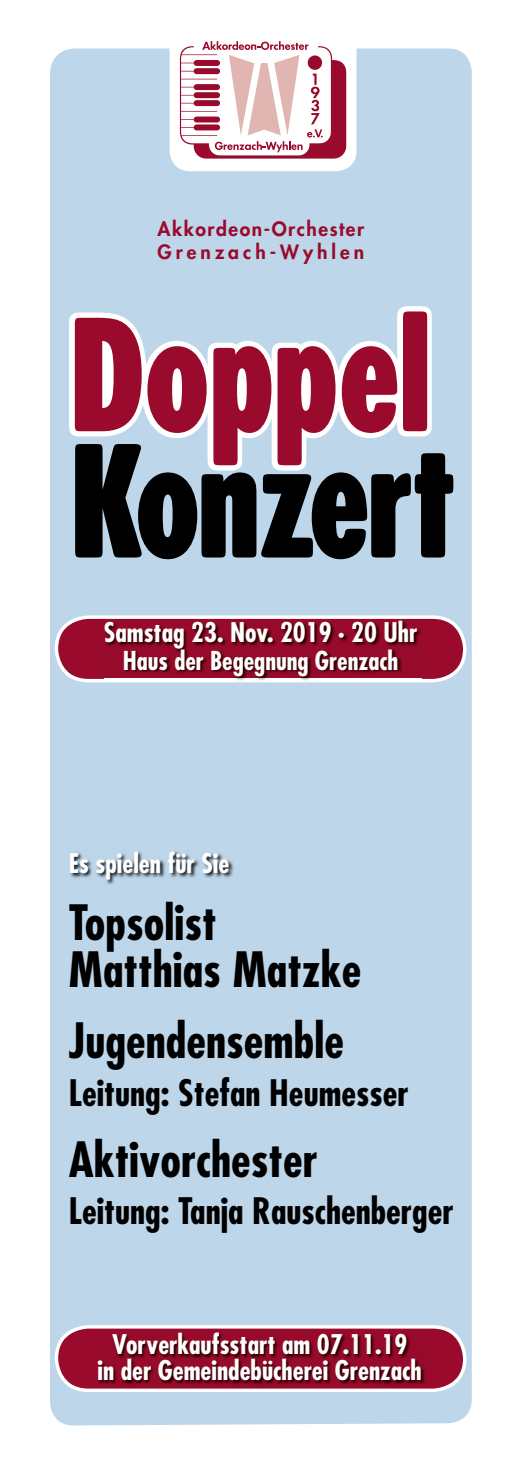
<style>
.page{position:relative;width:521px;height:1474px;background:#fff}
.page>*{position:absolute;margin:0;border:0;box-sizing:border-box;transform-origin:0 0}
.t1{font:700 condensed 47.43px/47.4px "Futura";color:#000}
.t2{font:700 condensed 35.52px "Futura";color:#000}
.t3{font:700 condensed 26.43px/25.9px "Futura";color:#fff;text-align:center}
.t4{font:700 condensed 25.38px "Futura";color:#fff}
.t5{font:800 19.25px/23.1px "Futura";letter-spacing:.08em;color:#990a2c}
</style>
<div class="page">
<div style="left:50px;top:48px;width:422px;height:1377px;background:#bdd6e9"></div>
<svg style="left:55px;top:615px;width:411px;height:67px"></svg>
<svg style="left:55px;top:1324px;width:411px;height:67px"></svg>
<div style="left:170px;top:29px;width:186px;height:142px;background:#fff;border-radius:21px"></div>
<svg style="left:69px;top:306px;width:384px;height:253px;background:#8c6e7e"></svg>
<img style="left:104px;top:620px;width:318px;height:61px">
<img style="left:70px;top:850px;width:163px;height:34px">
<img style="left:98px;top:1331px;width:328px;height:54px">
<svg style="left:180px;top:41px;width:166px;height:118px"></svg>
<p class="t5" style="left:157px;top:217px;width:208px">Akkordeon-Orchester<br>Grenzach-Wyhlen</p>
<p class="t3" style="left:104px;top:619px;width:315px">Samstag 23. Nov. 2019 · 20 Uhr</p>
<p class="t4" style="left:123px;top:644px;width:277px">Haus der Begegnung Grenzach</p>
<p class="t3" style="left:69px;top:850px;width:162px">Es spielen für Sie</p>
<h1 class="t1" style="left:69px;top:899px;width:294px">Topsolist<br>Matthias Matzke</h1>
<h1 class="t1" style="left:69px;top:1017px;width:277px">Jugendensemble</h1>
<h2 class="t2" style="left:69px;top:1070px;width:341px">Leitung: Stefan Heumesser</h2>
<h1 class="t1" style="left:69px;top:1135px;width:250px">Aktivorchester</h1>
<h2 class="t2" style="left:69px;top:1189px;width:386px">Leitung: Tanja Rauschenberger</h2>
<p class="t3" style="left:98px;top:1331px;width:326px">Vorverkaufsstart am 07.11.19<br>in der Gemeindebücherei Grenzach</p>
</div>
